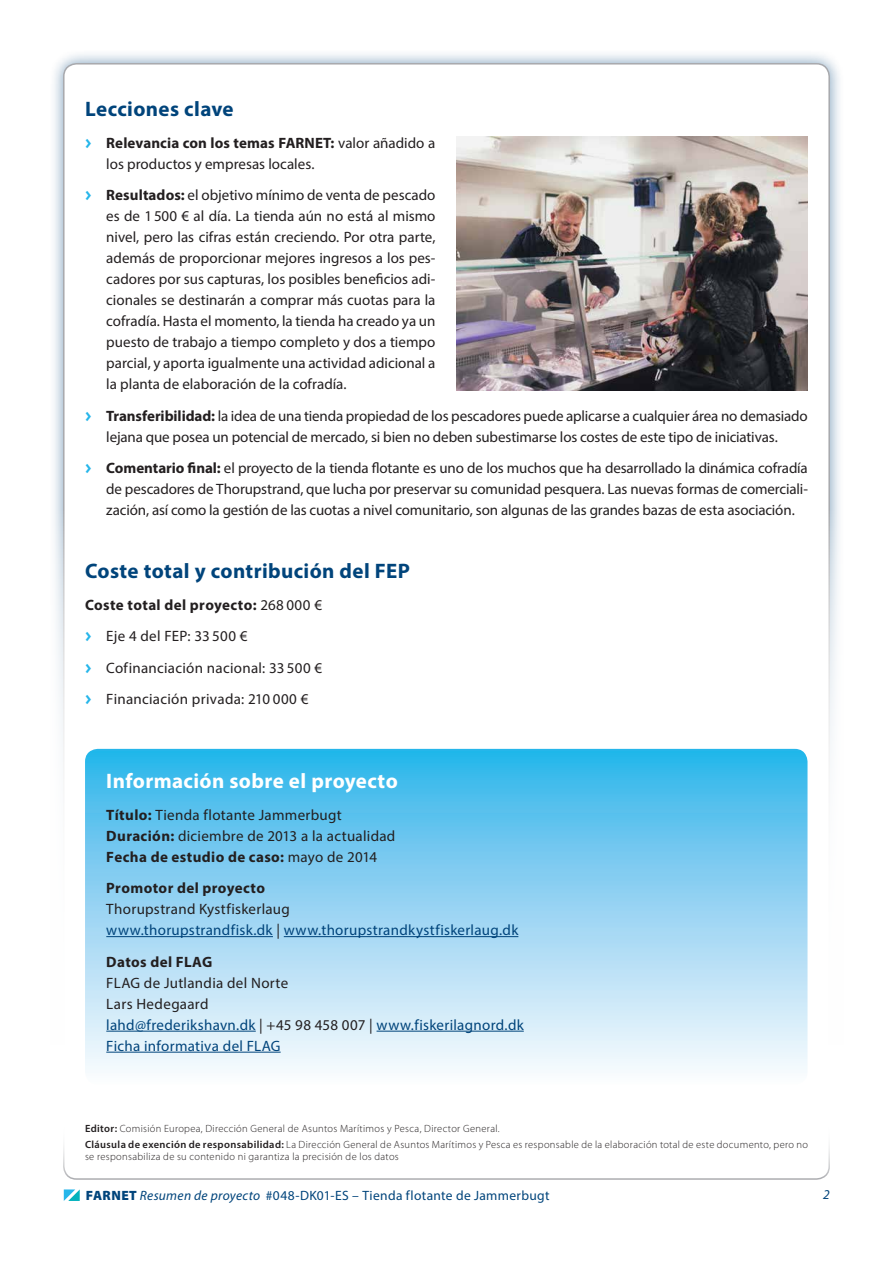
<style>
.page{position:relative;width:893px;height:1263px;background:#fff}
.page>*{position:absolute;margin:0;border:0;box-sizing:border-box;transform-origin:0 0}
.t1{font:700 21px "Myriad Pro";letter-spacing:.015em;color:#00447b}
.t2{font:700 21px "Myriad Pro";letter-spacing:.02em;color:#fff}
.t3{font:15px/21px "Myriad Pro";letter-spacing:-.005em;color:#231f20;text-align:justify}
.t4{font:15px/31.5px "Myriad Pro";letter-spacing:.02em;color:#231f20}
.t5{font:15px/21px "Myriad Pro";letter-spacing:.02em;color:#00447b}
.t6{font:700 15px "Myriad Pro";letter-spacing:.025em;color:#231f20}
.t7{font:13.5px "Myriad Pro";letter-spacing:.025em;color:#00447b}
.t8{font:italic 13.5px "Myriad Pro";color:#00447b}
.t9{font:300 10.5px/16.2px "Myriad Pro";letter-spacing:.03em;color:#231f20}
.s1{font-family:"Meta Plus Bold Caps";color:#26b6ea}
.s2{font-weight:700}
.s3{color:#231f20}
.s4{font-weight:600}
.s5{font-weight:900}
.s6{font-style:italic}
</style>
<div class="page">
<div style="left:49px;top:49px;width:795px;height:1165px;background:#00447b;opacity:.5"></div>
<div style="left:64px;top:64px;width:765px;height:1135px;background:#fff;border-radius:13px"></div>
<div style="left:0;top:510px;width:893px;height:753px;background:#fff"></div>
<svg style="left:64px;top:1189px;width:16px;height:12px"></svg>
<svg style="left:63px;top:1146px;width:767px;height:34px"></svg>
<svg style="left:85px;top:749px;width:722px;height:321px;background:#94d5f3"></svg>
<hr style="left:106px;top:936px;width:167px;height:1px;background:#00447b">
<hr style="left:284px;top:936px;width:234px;height:1px;background:#00447b">
<hr style="left:106px;top:1031px;width:150px;height:1px;background:#00447b">
<hr style="left:377px;top:1031px;width:147px;height:1px;background:#00447b">
<hr style="left:106px;top:1052px;width:175px;height:1px;background:#00447b">
<img style="left:457px;top:136px;width:350px;height:254px">
<h1 class="t1" style="left:85px;top:95px;width:150px">Lecciones clave</h1>
<p class="t3" style="left:106px;top:132px;width:331px;text-indent:-21px"><span class="s1">&gt;</span> <span class="s2">Relevancia con los temas FARNET:</span> valor añadido a los productos y empresas locales.</p>
<p class="t3" style="left:106px;top:184px;width:331px;text-indent:-21px"><span class="s1">&gt;</span> <span class="s2">Resultados:</span> el objetivo mínimo de venta de pescado es de 1500 € al día. La tienda aún no está al mismo nivel, pero las cifras están creciendo. Por otra parte, además de proporcionar mejores ingresos a los pes&shy;cadores por sus capturas, los posibles beneficios adi&shy;cionales se destinarán a comprar más cuotas para la cofradía. Hasta el momento, la tienda ha creado ya un puesto de trabajo a tiempo completo y dos a tiempo parcial, y aporta igualmente una actividad adicional a la planta de elaboración de la cofradía.</p>
<p class="t3" style="left:85px;top:405px;width:724px;text-align:center"><span class="s1">&gt;</span> <span class="s2">Transferibilidad:</span> la idea de una tienda propiedad de los pescadores puede aplicarse a cualquier área no demasiado lejana que posea un potencial de mercado, si bien no deben subestimarse los costes de este tipo de iniciativas.</p>
<p class="t3" style="left:106px;top:457px;width:703px;text-indent:-21px"><span class="s1">&gt;</span> <span class="s2">Comentario final:</span> el proyecto de la tienda flotante es uno de los muchos que ha desarrollado la dinámica cofradía de pescadores de Thorupstrand, que lucha por preservar su comunidad pesquera. Las nuevas formas de comerciali&shy;zación, así como la gestión de las cuotas a nivel comunitario, son algunas de las grandes bazas de esta asociación.</p>
<h1 class="t1" style="left:85px;top:557px;width:327px">Coste total y contribución del FEP</h1>
<p class="t4" style="left:85px;top:589px;width:239px"><span class="s2">Coste total del proyecto:</span> 268 000 € <span class="s1">&gt;</span> Eje 4 del FEP: 33 500 €<br><span class="s1">&gt;</span> Cofinanciación nacional: 33 500 € <span class="s1">&gt;</span> Financiación privada: 210 000 €</p>
<h1 class="t2" style="left:106px;top:767px;width:293px">Información sobre el proyecto</h1>
<p class="t4" style="left:106px;top:804px;width:291px;line-height:21px"><span class="s2">Título:</span> Tienda flotante Jammerbugt<br><span class="s2">Duración:</span> diciembre de 2013 a la actualidad<br><span class="s2">Fecha de estudio de caso:</span> mayo de 2014</p>
<p class="t6" style="left:106px;top:878px;width:160px">Promotor del proyecto</p>
<p class="t5" style="left:106px;top:898px;width:414px"><span class="s3">Thorupstrand Kystfiskerlaug<br></span>www.thorupstrandfisk.dk <span class="s3">|</span> www.thorupstrandkystfiskerlaug.dk</p>
<p class="t6" style="left:106px;top:952px;width:107px">Datos del FLAG</p>
<p class="t5" style="left:106px;top:972px;width:419px"><span class="s3">FLAG de Jutlandia del Norte<br>Lars Hedegaard<br></span>lahd@frederikshavn.dk <span class="s3">| +45 98 458 007 |</span> www.fiskerilagnord.dk Ficha informativa del FLAG</p>
<p class="t9" style="left:85px;top:1120px;width:724px"><span class="s4">Editor:</span> Comisión Europea, Dirección General de Asuntos Marítimos y Pesca, Director General.<br><span class="s4">Cláusula de exención de responsabilidad:</span> La Dirección General de Asuntos Marítimos y Pesca es responsable de la elaboración total de este documento, pero no</p>
<p class="t9" style="left:85px;top:1148px;width:315px">se responsabiliza de su contenido ni garantiza la precisión de los datos</p>
<p class="t7" style="left:86px;top:1187px;width:465px"><span class="s5">FARNET</span> <span class="s6">Resumen de proyecto</span> #048-DK01-ES – Tienda flotante de Jammerbugt</p>
<p class="t8" style="left:823px;top:1186px;width:8px">2</p>
</div>
